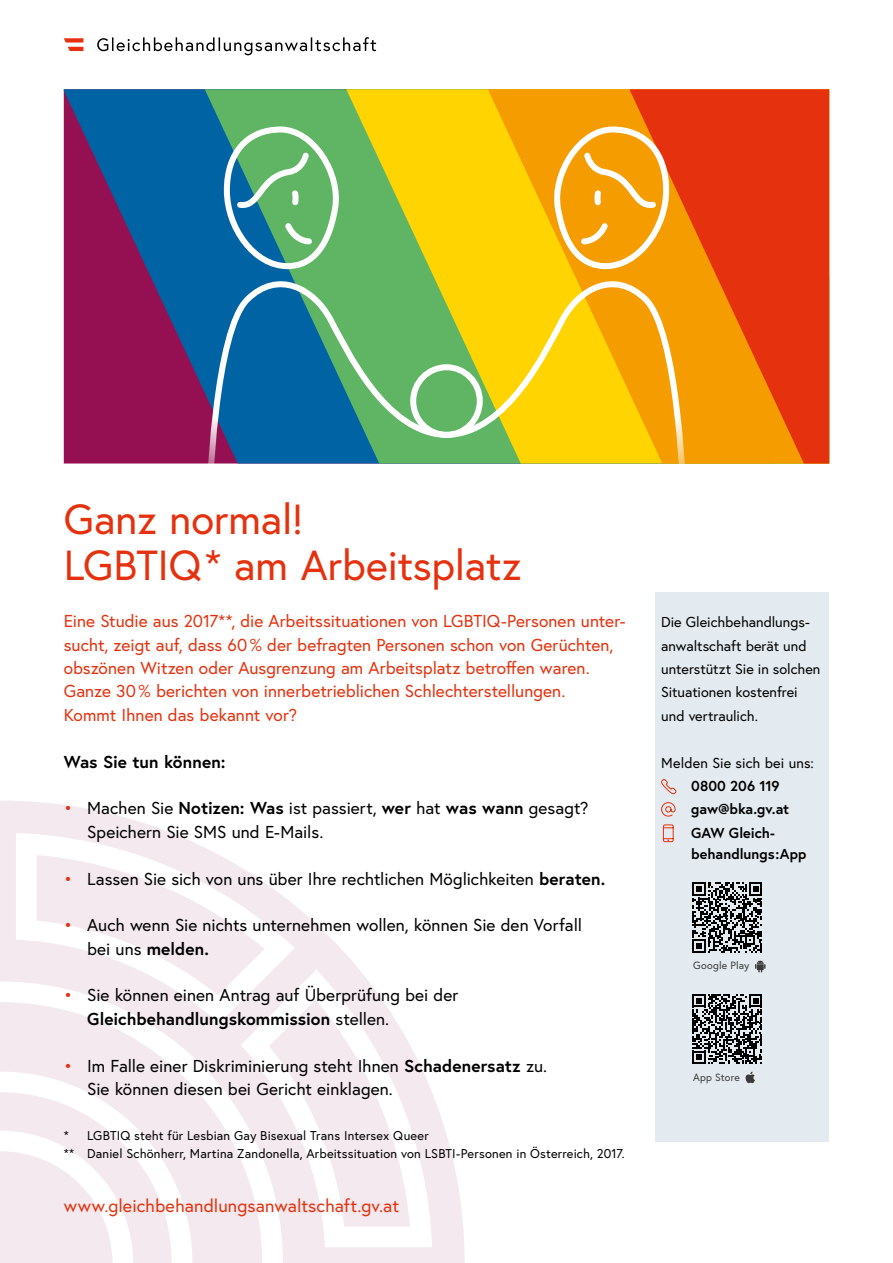
<style>
.page{position:relative;width:893px;height:1263px;background:#fff}
.page>*{position:absolute;margin:0;border:0;box-sizing:border-box;transform-origin:0 0}
.h1_ohne_Nummerierung{font:42px/46.8px "Europa Austria";letter-spacing:-.005em;color:#e5310e}
.p_Link{font:18px "Europa Austria";letter-spacing:.005em;color:#e5310e}
.t1{font:17.25px/23.4px "Europa Austria";color:#000}
.p_Introtext{font:17.25px/23.4px "Europa Austria";color:#e5310e}
.h3_ohne_Num_als_H2{font:700 17.25px "Europa Austria";color:#000}
.t2{font:14.4px/23.4px "Europa Austria";color:#000}
.t3{font:700 14.4px/21px "Europa Austria";color:#000}
.p_Fußnote{font:12.75px "Europa Austria";letter-spacing:.015em;color:#000}
.t4{font:10.5px "Europa Austria";letter-spacing:.02em;color:#3b3b3a}
.s1{color:#e5310e}
.s2{font-weight:700}
</style>
<div class="page">
<svg style="left:63px;top:89px;width:142px;height:374px;background:#593274"></svg>
<svg style="left:205px;top:89px;width:141px;height:182px;background:#3b967b"></svg>
<svg style="left:346px;top:89px;width:142px;height:182px;background:#cfca1d"></svg>
<svg style="left:488px;top:89px;width:141px;height:182px;background:#fab900"></svg>
<svg style="left:629px;top:89px;width:201px;height:374px;background:#e94e0a"></svg>
<svg style="left:202px;top:271px;width:238px;height:192px;background:#3a8b8c"></svg>
<svg style="left:440px;top:271px;width:251px;height:192px;background:#e8c31a"></svg>
<svg style="left:221px;top:123px;width:127px;height:149px;background:#64af8b"></svg>
<svg style="left:545px;top:123px;width:127px;height:149px;background:#f6aa2a"></svg>
<div style="left:410px;top:364px;width:73px;height:74px;border:6px solid #fff;border-radius:50%"></div>
<svg style="left:0;top:800px;width:465px;height:463px"></svg>
<svg style="left:0;top:1002px;width:262px;height:261px;fill:#f4e9ee"></svg>
<svg style="left:97px;top:37px;width:279px;height:18px"></svg>
<svg style="left:64px;top:38px;width:19px;height:13px"></svg>
<div style="left:655px;top:592px;width:174px;height:550px;background:#e4ebf0"></div>
<svg style="left:661px;top:779px;width:16px;height:16px"></svg>
<svg style="left:661px;top:802px;width:15px;height:15px"></svg>
<svg style="left:663px;top:824px;width:11px;height:18px"></svg>
<svg style="left:692px;top:882px;width:70px;height:70px"></svg>
<svg style="left:692px;top:994px;width:70px;height:70px"></svg>
<svg style="left:755px;top:960px;width:10px;height:12px"></svg>
<svg style="left:745px;top:1071px;width:10px;height:12px"></svg>
<h1 class="h1_ohne_Nummerierung" style="left:64px;top:495px;width:459px">Ganz normal!<br>LGBTIQ* am Arbeitsplatz</h1>
<p class="p_Introtext" style="left:64px;top:609px;width:563px">Eine Studie aus 2017**, die Arbeitssituationen von LGBTIQ-Personen unter&shy;sucht, zeigt auf, dass 60 % der befragten Personen schon von Gerüchten, obszönen Witzen oder Ausgrenzung am Arbeitsplatz betroffen waren.<br>Ganze 30 % berichten von innerbetrieblichen Schlechterstellungen.<br>Kommt Ihnen das bekannt vor?</p>
<h2 class="h3_ohne_Num_als_H2" style="left:64px;top:750px;width:163px">Was Sie tun können:</h2>
<p class="t1" style="left:87px;top:796px;width:503px;text-indent:-23px"><span class="s1">•</span> Machen Sie <span class="s2">Notizen: Was</span> ist passiert, <span class="s2">wer</span> hat <span class="s2">was wann</span> gesagt?<br>Speichern Sie SMS und E-Mails.</p>
<p class="t1" style="left:64px;top:866px;width:543px"><span class="s1">•</span> Lassen Sie sich von uns über Ihre rechtlichen Möglichkeiten <span class="s2">beraten.</span></p>
<p class="t1" style="left:87px;top:913px;width:496px;text-indent:-23px"><span class="s1">•</span> Auch wenn Sie nichts unternehmen wollen, können Sie den Vorfall bei uns <span class="s2">melden.</span></p>
<p class="t1" style="left:87px;top:983px;width:373px;text-indent:-23px"><span class="s1">•</span> Sie können einen Antrag auf Überprüfung bei der<br><span class="s2">Gleichbehandlungskommission</span> stellen.</p>
<p class="t1" style="left:87px;top:1053px;width:461px;text-indent:-23px"><span class="s1">•</span> Im Falle einer Diskriminierung steht Ihnen <span class="s2">Schadenersatz</span> zu.<br>Sie können diesen bei Gericht einklagen.</p>
<p class="p_Fußnote" style="left:64px;top:1127px;width:366px">* LGBTIQ steht für Lesbian Gay Bisexual Trans Intersex Queer</p>
<p class="p_Fußnote" style="left:64px;top:1145px;width:562px">** Daniel Schönherr, Martina Zandonella, Arbeitssituation von LSBTI-Personen in Österreich, 2017.</p>
<p class="p_Link" style="left:64px;top:1194px;width:337px">www.gleichbehandlungsanwaltschaft.gv.at</p>
<p class="t2" style="left:661px;top:610px;width:161px">Die Gleichbehandlungs&shy;anwaltschaft berät und unterstützt Sie in solchen<br>Situationen kostenfrei und vertraulich.</p>
<p class="t2" style="left:661px;top:750px;width:154px">Melden Sie sich bei uns:</p>
<p class="t3" style="left:691px;top:775px;width:90px">0800 206 119</p>
<p class="t3" style="left:691px;top:798px;width:100px">gaw@bka.gv.at</p>
<p class="t3" style="left:691px;top:822px;width:117px">GAW Gleich&shy;behandlungs:App</p>
<p class="t4" style="left:693px;top:959px;width:58px">Google Play</p>
<p class="t4" style="left:693px;top:1071px;width:48px">App Store</p>
</div>
